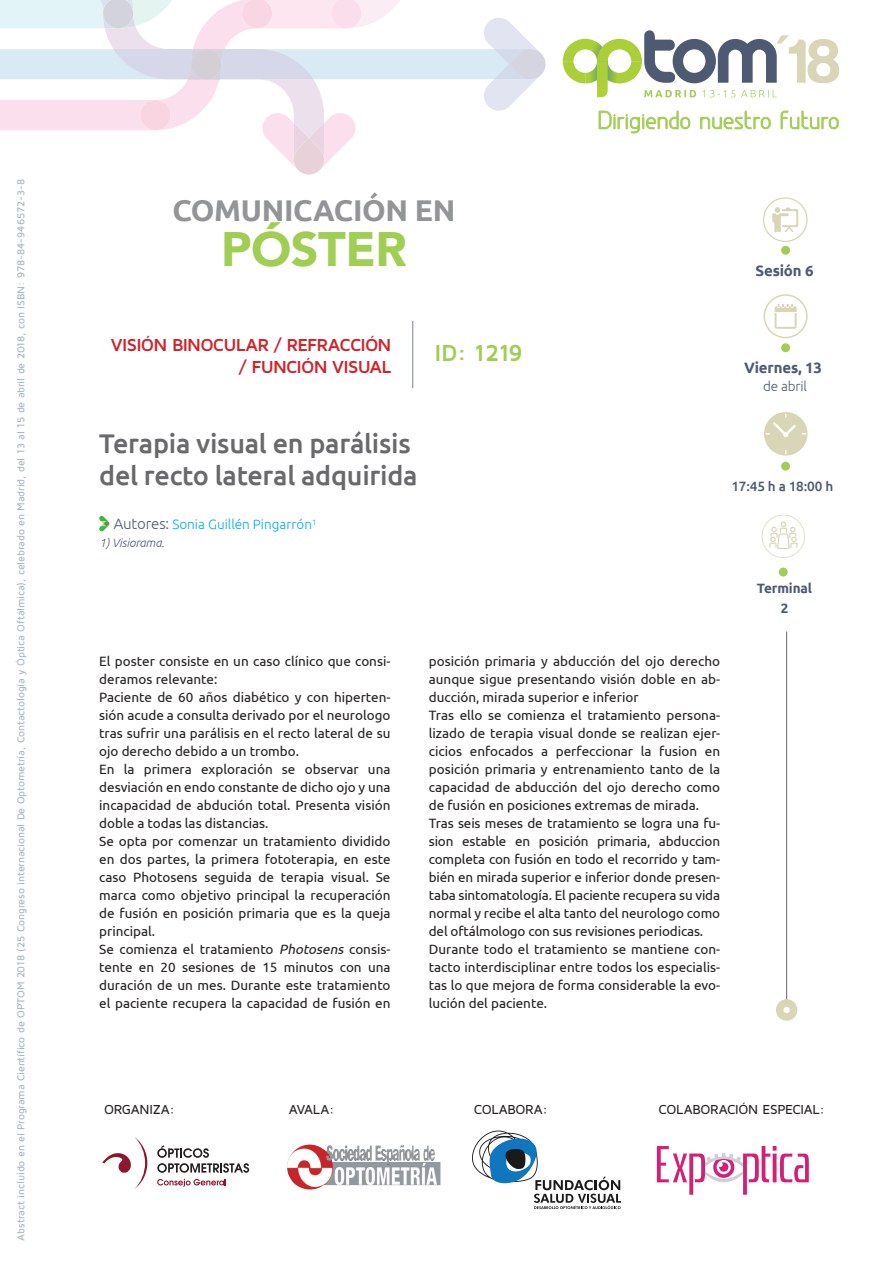
<style>
.page{position:relative;width:893px;height:1263px;background:#fff}
.page>*{position:absolute;margin:0;border:0;box-sizing:border-box;transform-origin:0 0}
.t1{font:900 48.3px "Avenir";letter-spacing:-.01em;color:#a0ce53}
.t2{font:700 30px "Ubuntu";letter-spacing:-.01em;color:#929497}
.t3{font:500 27px/31.5px "Ubuntu";letter-spacing:-.01em;color:#69696c}
.t4{font:700 24px "Maven Pro";color:#a0ce53}
.t5{font:23.4px "Greyscale Basic";color:#a0ce53}
.t6{font:700 18px/21.6px "Maven Pro";letter-spacing:-.045em;color:#d1232a;text-align:right}
.t7{font:700 15px "Ubuntu";letter-spacing:-.01em;color:#4e5a71}
.t8{font:13.5px/18px "Ubuntu";color:#231f20}
.t9{font:500 13.5px "Maven Pro";letter-spacing:-.025em;color:#231f20}
.t10{font:300 13.5px "Ubuntu";color:#00aee8}
.t11{font:500 13.5px "Ubuntu";letter-spacing:-.01em;color:#4e5a71}
.t12{font:700 13.5px/19.5px "Ubuntu";color:#4e5a71;text-align:center}
.t13{font:300 13.5px "Ubuntu";letter-spacing:-.01em;color:#4e5a71}
.t14{font:italic 300 12px "Ubuntu";letter-spacing:-.01em;color:#4e5a71}
.t15{font:500 10.5px "Maven Pro";letter-spacing:-.015em;color:#a5b4be}
.s1{font-size:15px;color:#4e5a71}
.s2{font-style:italic}
</style>
<div class="page">
<svg style="left:563px;top:30px;width:276px;height:67px"></svg>
<svg style="left:599px;top:111px;width:91px;height:22px"></svg>
<svg style="left:700px;top:111px;width:71px;height:18px"></svg>
<svg style="left:781px;top:111px;width:58px;height:18px"></svg>
<svg style="left:0;top:0;width:545px;height:175px"></svg>
<div style="left:764px;top:294px;width:44px;height:44px;border:2px solid #d9d6b7;border-radius:50%"></div>
<div style="left:781px;top:343px;width:9px;height:9px;background:#a0ce53;border-radius:50%"></div>
<div style="left:781px;top:246px;width:9px;height:9px;background:#a0ce53;border-radius:50%"></div>
<svg style="left:774px;top:304px;width:23px;height:25px"></svg>
<div style="left:779px;top:568px;width:9px;height:8px;background:#a0ce53;border-radius:50%"></div>
<div style="left:762px;top:515px;width:43px;height:43px;border:1px solid #dfe2c7;border-radius:50%"></div>
<svg style="left:769px;top:521px;width:28px;height:28px"></svg>
<div style="left:781px;top:462px;width:9px;height:9px;background:#a0ce53;border-radius:50%"></div>
<svg style="left:764px;top:412px;width:43px;height:44px"></svg>
<hr style="left:786px;top:631px;width:1px;height:379px;background:#69696c">
<hr style="left:412px;top:321px;width:1px;height:67px;background:#7a8086">
<svg style="left:763px;top:197px;width:45px;height:45px"></svg>
<svg style="left:99px;top:516px;width:10px;height:15px"></svg>
<svg style="left:157px;top:1145px;width:92px;height:28px"></svg>
<svg style="left:157px;top:1179px;width:69px;height:8px"></svg>
<svg style="left:102px;top:1137px;width:45px;height:52px"></svg>
<img style="left:287px;top:1144px;width:153px;height:46px">
<svg style="left:472px;top:1130px;width:149px;height:79px"></svg>
<svg style="left:657px;top:1146px;width:152px;height:49px"></svg>
<div style="left:776px;top:999px;width:21px;height:22px;background:#d9d6b7;border-radius:50%"></div>
<div style="left:783px;top:1007px;width:7px;height:6px;background:#fff;border-radius:50%"></div>
<p class="t15" style="left:14px;top:1240px;width:1063px;rotate:-90deg">ABSTRACT INCLUIDO EN EL PROGRAMA CIENTÍFICO DE OPTOM 2018 (25 CONGRESO INTERNACIONAL DE OPTOMETRÍA, CONTACTOLOGÍA Y ÓPTICA OFTÁLMICA), CELEBRADO EN MADRID, DEL 13 AL 15 DE ABRIL DE 2018, CON ISBN: 978-84-946572-3-8</p>
<h2 class="t2" style="left:172px;top:192px;width:280px">comunicación EN</h2>
<h1 class="t1" style="left:221px;top:208px;width:187px">PÓSTER</h1>
<h3 class="t6" style="left:111px;top:333px;width:282px">VISIÓN BINOCULAR / REFRACCIÓN / FUNCIÓN VISUAL</h3>
<h3 class="t4" style="left:434px;top:338px;width:90px">ID: 1219</h3>
<h3 class="t3" style="left:99px;top:427px;width:320px">Terapia visual en parálisis del recto lateral adquirida</h3>
<p class="t10" style="left:114px;top:516px;width:204px"><span class="s1">Autores:</span> Sonia Guillén Pingarrón<sup>1</sup></p>
<p class="t14" style="left:99px;top:535px;width:67px">1) Visiorama.</p>
<h3 class="t5" style="left:597px;top:106px;width:244px">Dirigiendo nuestro futuro</h3>
<p class="t7" style="left:755px;top:261px;width:60px">Sesión 6</p>
<p class="t7" style="left:744px;top:359px;width:79px">Viernes, 13</p>
<p class="t13" style="left:763px;top:378px;width:45px">de abril</p>
<p class="t11" style="left:731px;top:477px;width:103px">17:45 h a 18:00 h</p>
<p class="t12" style="left:757px;top:578px;width:57px">Terminal<br>2</p>
<p class="t8" style="left:99px;top:652px;width:293px">El poster consiste en un caso clínico que consi&shy;deramos relevante:<br>Paciente de 60 años diabético y con hiperten&shy;sión acude a consulta derivado por el neurologo tras sufrir una parálisis en el recto lateral de su ojo derecho debido a un trombo.<br>En la primera exploración se observar una desviación en endo constante de dicho ojo y una incapacidad de abdución total. Presenta visión doble a todas las distancias.<br>Se opta por comenzar un tratamiento dividido en dos partes, la primera fototerapia, en este caso Photosens seguida de terapia visual. Se marca como objetivo principal la recuperación de fusión en posición primaria que es la queja principal.<br>Se comienza el tratamiento <span class="s2">Photosens</span> consis&shy;tente en 20 sesiones de 15 minutos con una duración de un mes. Durante este tratamiento el paciente recupera la capacidad de fusión en</p>
<p class="t8" style="left:429px;top:652px;width:293px">posición primaria y abducción del ojo derecho aunque sigue presentando visión doble en ab&shy;ducción, mirada superior e inferior<br>Tras ello se comienza el tratamiento persona&shy;lizado de terapia visual donde se realizan ejer&shy;cicios enfocados a perfeccionar la fusion en posición primaria y entrenamiento tanto de la capacidad de abducción del ojo derecho como de fusión en posiciones extremas de mirada.<br>Tras seis meses de tratamiento se logra una fu&shy;sion estable en posición primaria, abduccion completa con fusión en todo el recorrido y tam&shy;bién en mirada superior e inferior donde presen&shy;taba sintomatología. El paciente recupera su vida normal y recibe el alta tanto del neurologo como del oftálmologo con sus revisiones periodicas.<br>Durante todo el tratamiento se mantiene con&shy;tacto interdisciplinar entre todos los especialis&shy;tas lo que mejora de forma considerable la evo&shy;lución del paciente.</p>
<p class="t9" style="left:104px;top:1101px;width:72px">ORGANIZA:</p>
<p class="t9" style="left:289px;top:1101px;width:47px">AVALA:</p>
<p class="t9" style="left:474px;top:1101px;width:76px">COLABORA:</p>
<p class="t9" style="left:659px;top:1101px;width:10px">COLABORACIÓN</p>
<p class="t9" style="left:762px;top:1101px;width:38px">ESPECIAL</p>
<p class="t9" style="left:819px;top:1101px;width:7px">:</p>
</div>
